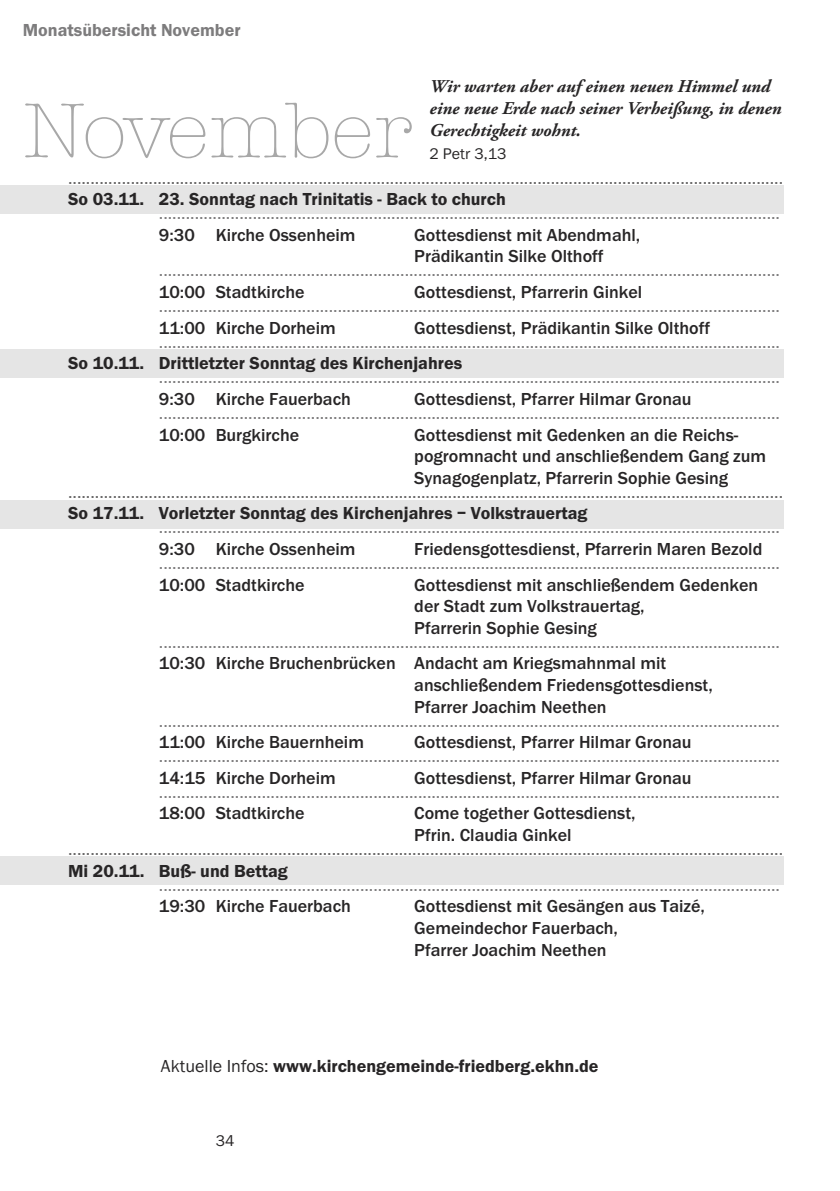
<style>
.page{position:relative;width:840px;height:1191px;background:#fff}
.page>*{position:absolute;margin:0;border:0;box-sizing:border-box;transform-origin:0 0}
.t1{font:300 80px "American Typewriter";color:#a8a8a8}
.t2{font:18px "Franklin Gothic";color:#7d7c7d}
.t3{font:500 18px/21.6px "Franklin Gothic";color:#272526}
.t4{font:18px "Franklin Gothic";color:#686767}
.t5{font:600 18px "Franklin Gothic";color:#272526}
.t6{font:italic 700 18px/21.6px "Adobe Garamond Pro";color:#272526}
.t7{font:600 18px "Franklin Gothic";color:#7d7c7d}
.t8{font:16px "Franklin Gothic";color:#272526}
.s1{font-weight:400}
</style>
<div class="page">
<div style="left:0;top:185px;width:782px;height:28px;background:#e5e5e5"></div>
<div style="left:0;top:349px;width:782px;height:29px;background:#e5e5e5"></div>
<div style="left:0;top:500px;width:782px;height:29px;background:#e5e5e5"></div>
<div style="left:0;top:856px;width:782px;height:28px;background:#e5e5e5"></div>
<p class="t7" style="left:23px;top:19px;width:219px">Monatsübersicht November</p>
<p class="t6" style="left:429px;top:77px;width:353px">Wir warten aber auf einen neuen Himmel und eine neue Erde nach seiner Verheißung, in denen<br>Gerechtigkeit wohnt.</p>
<p class="t8" style="left:429px;top:144px;width:78px">2 Petr 3,13</p>
<h1 class="t1" style="left:23px;top:72px;width:392px">November</h1>
<p class="t4" style="left:68px;top:167px;width:716px">................................................................................................................................................................</p>
<p class="t5" style="left:68px;top:188px;width:439px">So 03.11. 23. Sonntag nach Trinitatis - Back to church</p>
<p class="t2" style="left:159px;top:202px;width:622px">...........................................................................................................................................</p>
<p class="t3" style="left:159px;top:224px;width:198px">9:30 Kirche Ossenheim</p>
<p class="t3" style="left:414px;top:224px;width:227px">Gottesdienst mit Abendmahl,<br>Prädikantin Silke Olthoff</p>
<p class="t2" style="left:159px;top:260px;width:622px">...........................................................................................................................................</p>
<p class="t3" style="left:159px;top:281px;width:147px">10:00 Stadtkirche</p>
<p class="t3" style="left:414px;top:281px;width:229px">Gottesdienst, Pfarrerin Ginkel</p>
<p class="t2" style="left:159px;top:295px;width:622px">...........................................................................................................................................</p>
<p class="t3" style="left:159px;top:317px;width:178px">11:00 Kirche Dorheim</p>
<p class="t3" style="left:414px;top:317px;width:297px">Gottesdienst, Prädikantin Silke Olthoff</p>
<p class="t2" style="left:159px;top:331px;width:622px">...........................................................................................................................................</p>
<p class="t5" style="left:68px;top:352px;width:395px">So 10.11. Drittletzter Sonntag des Kirchenjahres</p>
<p class="t2" style="left:159px;top:366px;width:622px">...........................................................................................................................................</p>
<p class="t3" style="left:159px;top:388px;width:193px">9:30 Kirche Fauerbach</p>
<p class="t3" style="left:414px;top:388px;width:278px">Gottesdienst, Pfarrer Hilmar Gronau</p>
<p class="t2" style="left:159px;top:402px;width:622px">...........................................................................................................................................</p>
<p class="t3" style="left:159px;top:423px;width:142px">10:00 Burgkirche</p>
<p class="t3" style="left:414px;top:423px;width:353px">Gottesdienst mit Gedenken an die Reichs&shy;pogromnacht und anschließendem Gang zum<br>Synagogenplatz, Pfarrerin Sophie Gesing</p>
<p class="t4" style="left:68px;top:481px;width:716px">................................................................................................................................................................</p>
<p class="t5" style="left:68px;top:502px;width:520px">So 17.11. Vorletzter Sonntag des Kirchenjahres – Volkstrauertag</p>
<p class="t2" style="left:159px;top:516px;width:622px">...........................................................................................................................................</p>
<p class="t3" style="left:159px;top:538px;width:198px">9:30 Kirche Ossenheim</p>
<p class="t3" style="left:414px;top:538px;width:349px">Friedensgottesdienst, Pfarrerin Maren Bezold</p>
<p class="t2" style="left:159px;top:552px;width:622px">...........................................................................................................................................</p>
<p class="t3" style="left:159px;top:573px;width:147px">10:00 Stadtkirche</p>
<p class="t3" style="left:414px;top:573px;width:345px">Gottesdienst mit anschließendem Gedenken der Stadt zum Volkstrauertag,<br>Pfarrerin Sophie Gesing</p>
<p class="t2" style="left:159px;top:631px;width:622px">...........................................................................................................................................</p>
<p class="t3" style="left:414px;top:652px;width:300px;text-indent:-255px">10:30 Kirche Bruchenbrücken Andacht am Kriegsmahnmal mit anschließendem Friedensgottesdienst,<br>Pfarrer Joachim Neethen</p>
<p class="t2" style="left:159px;top:710px;width:622px">...........................................................................................................................................</p>
<p class="t3" style="left:159px;top:731px;width:206px">11:00 Kirche Bauernheim</p>
<p class="t3" style="left:414px;top:731px;width:278px">Gottesdienst, Pfarrer Hilmar Gronau</p>
<p class="t2" style="left:159px;top:745px;width:622px">...........................................................................................................................................</p>
<p class="t3" style="left:159px;top:767px;width:178px">14:15 Kirche Dorheim</p>
<p class="t3" style="left:414px;top:767px;width:278px">Gottesdienst, Pfarrer Hilmar Gronau</p>
<p class="t2" style="left:159px;top:781px;width:622px">...........................................................................................................................................</p>
<p class="t3" style="left:159px;top:802px;width:147px">18:00 Stadtkirche</p>
<p class="t3" style="left:414px;top:802px;width:223px">Come together Gottesdienst,<br>Pfrin. Claudia Ginkel</p>
<p class="t4" style="left:68px;top:838px;width:716px">................................................................................................................................................................</p>
<p class="t5" style="left:68px;top:860px;width:221px">Mi 20.11. Buß- und Bettag</p>
<p class="t2" style="left:159px;top:874px;width:622px">...........................................................................................................................................</p>
<p class="t3" style="left:159px;top:895px;width:193px">19:30 Kirche Fauerbach</p>
<p class="t3" style="left:414px;top:895px;width:292px">Gottesdienst mit Gesängen aus Taizé,<br>Gemeindechor Fauerbach,<br>Pfarrer Joachim Neethen</p>
<p class="t5" style="left:161px;top:1055px;width:439px"><span class="s1">Aktuelle Infos:</span> www.kirchengemeinde-friedberg.ekhn.de</p>
<p class="t8" style="left:215px;top:1131px;width:20px">34</p>
</div>
